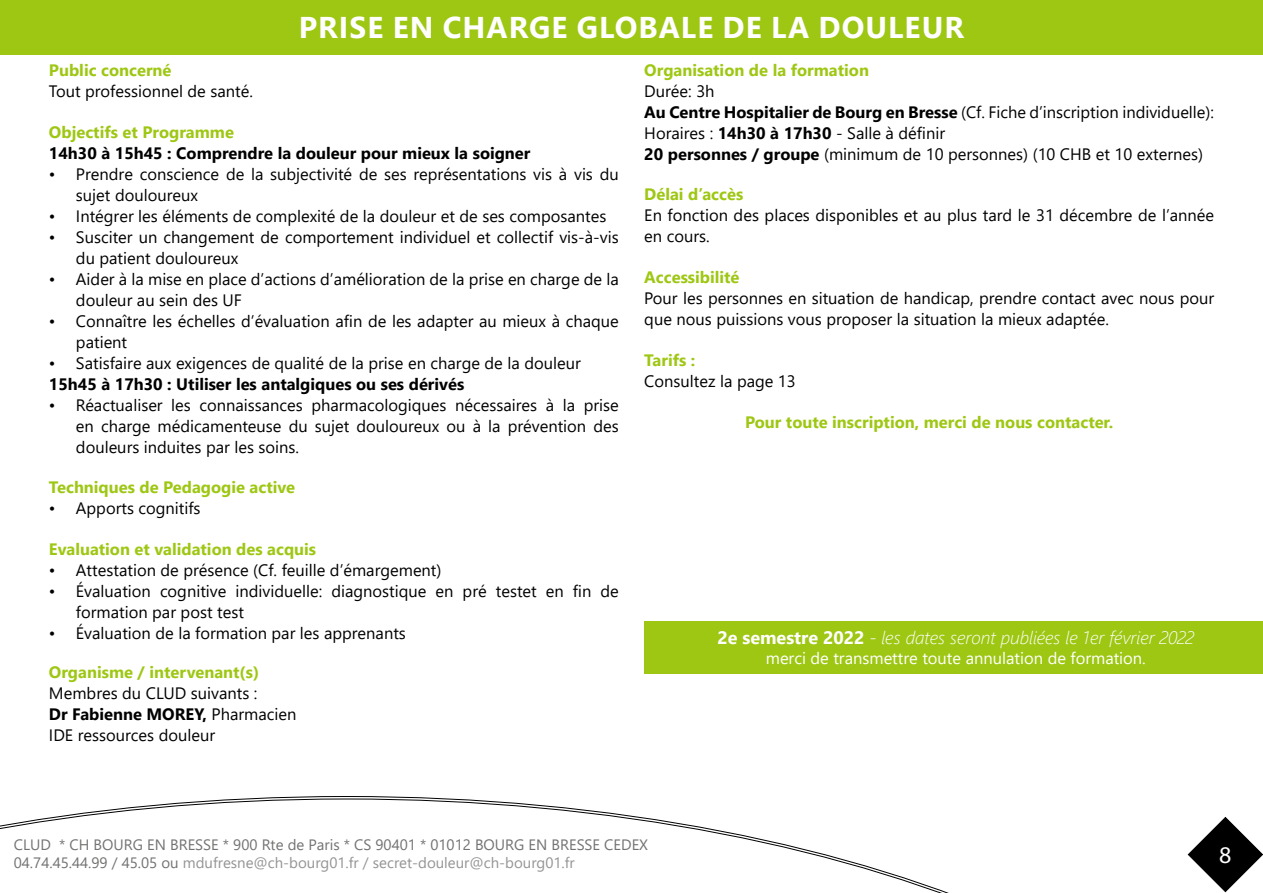
<style>
.page{position:relative;width:1263px;height:893px;background:#fff}
.page>*{position:absolute;margin:0;border:0;box-sizing:border-box;transform-origin:0 0}
.t1{font:700 30px "Segoe UI";letter-spacing:.035em;color:#fff}
.t2{font:24px "Myriad Pro";color:#fff}
.t3{font:italic 300 18px "Segoe UI";color:#fff}
.t4{font:16.5px/21px "Segoe UI";color:#000}
.t5{font:700 16.5px "Segoe UI";color:#9ec713}
.t6{font:700 16.5px "Segoe UI";color:#000}
.t7{font:16.5px "Segoe UI";color:#fff}
.t8{font:15px/18px "Segoe UI";color:#727271}
.s1{font-weight:700}
.s2{font-weight:700;font-style:normal}
.s3{color:#949494}
</style>
<div class="page">
<svg style="left:0;top:799px;width:1263px;height:94px"></svg>
<div style="left:0;top:0;width:1263px;height:54px;background:#9ec713"></div>
<div style="left:644px;top:621px;width:619px;height:52px;background:#9ec713"></div>
<h1 class="t1" style="left:299px;top:-1px;width:667px">PRISE EN CHARGE GLOBALE DE LA DOULEUR</h1>
<p class="t5" style="left:49px;top:54px;width:124px">Public concerné</p>
<p class="t4" style="left:49px;top:79px;width:205px">Tout professionnel de santé.</p>
<p class="t5" style="left:49px;top:117px;width:186px">Objectifs et Programme</p>
<p class="t6" style="left:49px;top:138px;width:483px">14h30 à 15h45 : Comprendre la douleur pour mieux la soigner</p>
<p class="t4" style="left:76px;top:162px;width:544px;text-indent:-27px">• Prendre conscience de la subjectivité de ses représentations vis à vis du sujet douloureux</p>
<p class="t4" style="left:49px;top:204px;width:559px">• Intégrer les éléments de complexité de la douleur et de ses composantes</p>
<p class="t4" style="left:76px;top:225px;width:544px;text-indent:-27px">• Susciter un changement de comportement individuel et collectif vis-à-vis du patient douloureux</p>
<p class="t4" style="left:76px;top:267px;width:544px;text-indent:-27px">• Aider à la mise en place d’actions d’amélioration de la prise en charge de la douleur au sein des UF</p>
<p class="t4" style="left:76px;top:309px;width:544px;text-indent:-27px">• Connaître les échelles d’évaluation afin de les adapter au mieux à chaque patient</p>
<p class="t4" style="left:49px;top:351px;width:533px">• Satisfaire aux exigences de qualité de la prise en charge de la douleur</p>
<p class="t6" style="left:49px;top:369px;width:417px">15h45 à 17h30 : Utiliser les antalgiques ou ses dérivés</p>
<p class="t4" style="left:76px;top:393px;width:544px;text-align:justify;text-indent:-27px">• Réactualiser les connaissances pharmacologiques nécessaires à la prise en charge médicamenteuse du sujet douloureux ou à la prévention des douleurs induites par les soins.</p>
<p class="t5" style="left:49px;top:471px;width:248px">Techniques de Pedagogie active</p>
<p class="t4" style="left:49px;top:496px;width:153px">• Apports cognitifs</p>
<p class="t5" style="left:49px;top:533px;width:269px">Evaluation et validation des acquis</p>
<p class="t4" style="left:49px;top:558px;width:394px">• Attestation de présence (Cf. feuille d’émargement)</p>
<p class="t4" style="left:76px;top:579px;width:544px;text-indent:-27px">• Évaluation cognitive individuelle: diagnostique en pré testet en fin de formation par post test</p>
<p class="t4" style="left:49px;top:621px;width:358px">• Évaluation de la formation par les apprenants</p>
<p class="t5" style="left:49px;top:657px;width:212px">Organisme / intervenant(s)</p>
<p class="t4" style="left:49px;top:681px;width:249px">Membres du CLUD suivants :<br><span class="s1">Dr Fabienne MOREY,</span> Pharmacien<br>IDE ressources douleur</p>
<p class="t5" style="left:644px;top:54px;width:226px">Organisation de la formation</p>
<p class="t4" style="left:644px;top:79px;width:571px">Durée: 3h<br><span class="s1">Au Centre Hospitalier de Bourg en Bresse</span> (Cf. Fiche d’inscription individuelle):<br>Horaires : <span class="s1">14h30 à 17h30</span> - Salle à définir<br><span class="s1">20 personnes / groupe</span> (minimum de 10 personnes) (10 CHB et 10 externes)</p>
<p class="t5" style="left:644px;top:178px;width:100px">Délai d’accès</p>
<p class="t4" style="left:644px;top:203px;width:571px">En fonction des places disponibles et au plus tard le 31 décembre de l’année en cours.</p>
<p class="t5" style="left:644px;top:262px;width:97px">Accessibilité</p>
<p class="t4" style="left:644px;top:286px;width:571px">Pour les personnes en situation de handicap, prendre contact avec nous pour que nous puissions vous proposer la situation la mieux adaptée.</p>
<p class="t5" style="left:644px;top:345px;width:53px">Tarifs :</p>
<p class="t4" style="left:644px;top:370px;width:153px">Consultez la page 13</p>
<p class="t5" style="left:745px;top:407px;width:370px">Pour toute inscription, merci de nous contacter.</p>
<p class="t3" style="left:717px;top:620px;width:478px"><span class="s2">2e semestre 2022</span> - les dates seront publiées le 1er février 2022</p>
<p class="t7" style="left:766px;top:642px;width:382px">merci de transmettre toute annulation de formation.</p>
<p class="t8" style="left:14px;top:834px;width:636px">CLUD * CH BOURG EN BRESSE * 900 Rte de Paris * CS 90401 * 01012 BOURG EN BRESSE CEDEX<br>04.74.45.44.99 / 45.05 ou <span class="s3">mdufresne@ch-bourg01.fr / secret-douleur@ch-bourg01.fr</span></p>
<h2 class="t2" style="left:1219px;top:840px;width:14px">8</h2>
</div>
